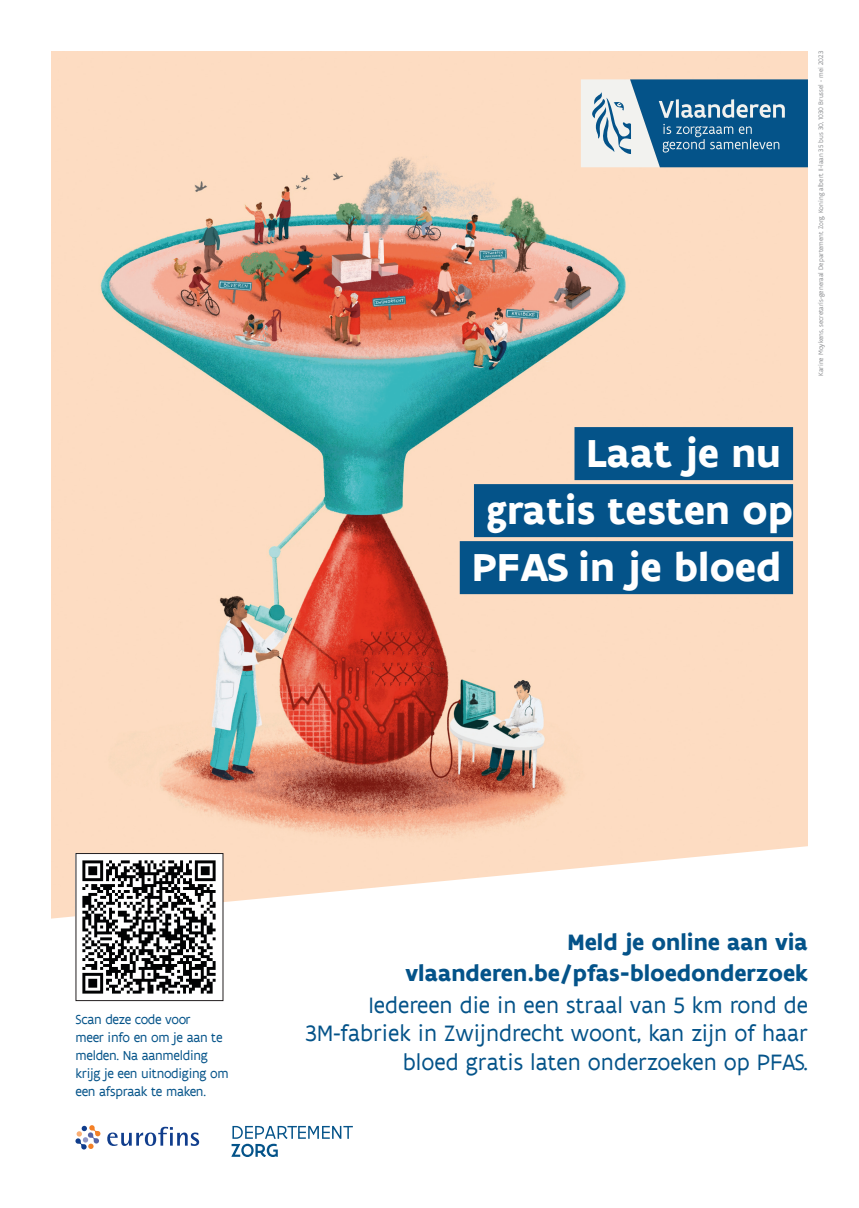
<style>
.page{position:relative;width:859px;height:1208px;background:#fff}
.page>*{position:absolute;margin:0;border:0;box-sizing:border-box;transform-origin:0 0}
.t1{font:700 42px "Flanders Art Sans";color:#fff}
.t2{font:24px/28.8px "Flanders Art Sans";color:#045389;text-align:right}
.t3{font:700 24px "Flanders Art Sans";color:#045389}
.t4{font:14px/18px "Flanders Art Sans";letter-spacing:-.02em;color:#045389}
.t5{font:7px "Flanders Art Sans";color:#8f9194}
.s1{color:#045389}
</style>
<div class="page">
<img style="left:51px;top:51px;width:757px;height:793px">
<svg style="left:51px;top:844px;width:757px;height:306px"></svg>
<svg style="left:581px;top:79px;width:227px;height:88px"></svg>
<img style="left:77px;top:855px;width:144px;height:144px">
<div style="left:75px;top:853px;width:148px;height:148px;border:1px solid #231f20"></div>
<div style="left:574px;top:427px;width:219px;height:53px;background:#045389"></div>
<div style="left:474px;top:484px;width:319px;height:53px;background:#045389"></div>
<div style="left:460px;top:541px;width:333px;height:53px;background:#045389"></div>
<svg style="left:231px;top:1126px;width:122px;height:31px"></svg>
<svg style="left:75px;top:1125px;width:25px;height:24px"></svg>
<svg style="left:107px;top:1126px;width:92px;height:20px"></svg>
<p class="t1" style="left:574px;top:426px;width:220px"><span class="s1">.</span>Laat je nu<span class="s1">.</span></p>
<p class="t1" style="left:486px;top:483px;width:308px">gratis testen op</p>
<p class="t1" style="left:472px;top:540px;width:322px">PFAS<span class="s1">.</span>in je bloed<span class="s1">.</span></p>
<p class="t5" style="left:816px;top:376px;width:326px;rotate:-90deg">Karine Moykens, secretaris-generaal Departement Zorg, Koning albert II-laan 35 bus 30, 1030 Brussel - mei 2023</p>
<p class="t4" style="left:75px;top:1010px;width:155px">Scan deze code voor<br>meer info en om je aan te melden. Na aanmelding krijg je een uitnodiging om een afspraak te maken.</p>
<p class="t3" style="left:567px;top:927px;width:242px">Meld je online aan via</p>
<p class="t3" style="left:405px;top:958px;width:404px">vlaanderen.be/pfas-bloedonderzoek</p>
<p class="t2" style="left:305px;top:990px;width:504px">Iedereen die in een straal van 5 km rond de<br>3M-fabriek in Zwijndrecht woont, kan zijn of haar bloed gratis laten onderzoeken op PFAS.</p>
</div>
